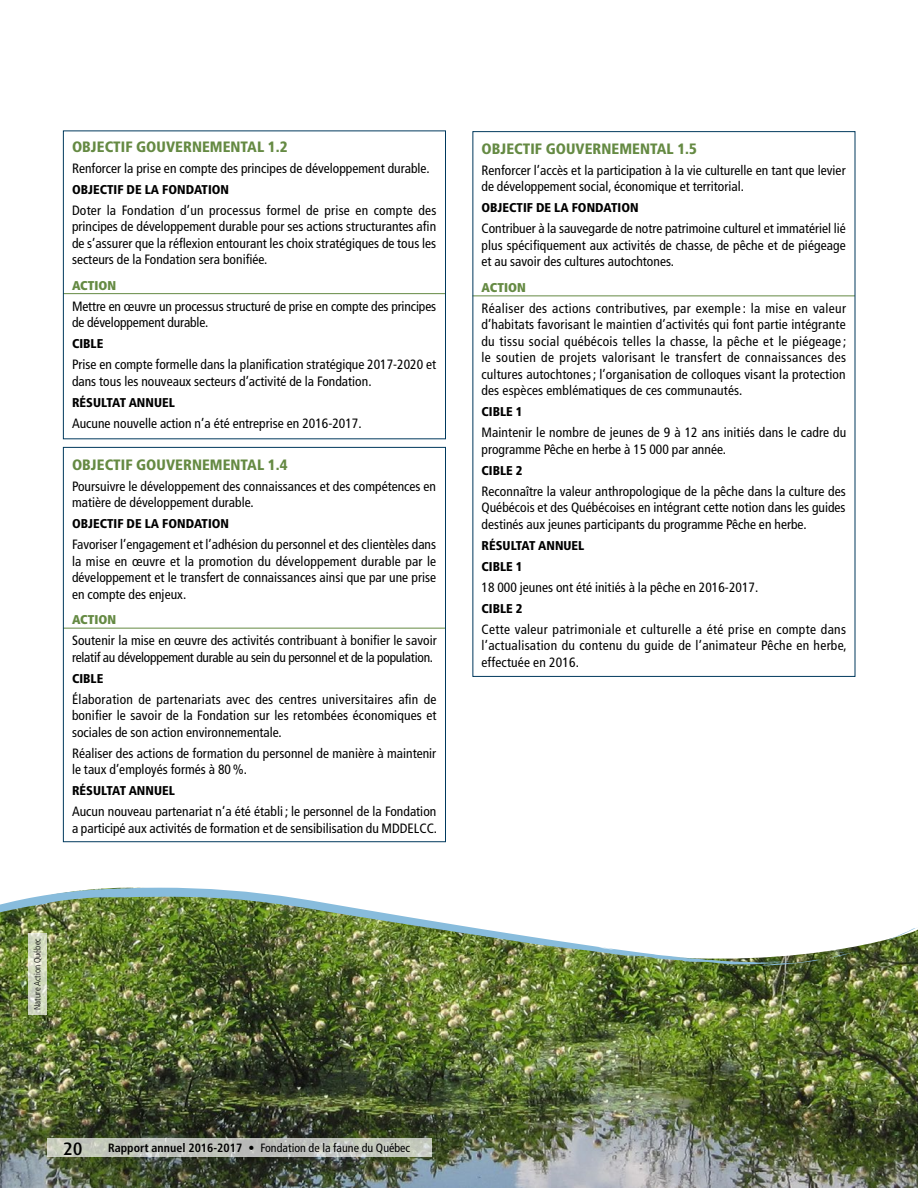
<style>
.page{position:relative;width:918px;height:1188px;background:#fff}
.page>*{position:absolute;margin:0;border:0;box-sizing:border-box;transform-origin:0 0}
.t1{font:500 18px "Dax";color:#000}
.OBJ-H3{font:900 condensed 15px "Frutiger LT Std";letter-spacing:.005em;color:#658a43}
.OBJ-txt{font:condensed 13.5px/16.5px "Frutiger LT Std";color:#000;text-align:justify}
.OBJ-txt-2{font:condensed 13.5px/16.5px "Frutiger LT Std";letter-spacing:-.02em;color:#000}
.OBJ-txt-3{font:900 condensed 12.75px "Frutiger LT Std";letter-spacing:.005em;color:#000}
.OBJ-H4{font:900 condensed 12.75px "Frutiger LT Std";letter-spacing:.005em;color:#658a43}
.t2{font:condensed 12px "Frutiger LT Std";color:#000}
.t3{font:300 condensed 9px "Frutiger LT Std";color:#000}
.s1{font-weight:700}
</style>
<div class="page">
<img style="left:0;top:939px;width:918px;height:249px">
<svg style="left:760px;top:951px;width:100px;height:14px"></svg>
<svg style="left:887px;top:928px;width:31px;height:12px"></svg>
<img style="left:0;top:888px;width:791px;height:76px">
<svg style="left:672px;top:956px;width:17px;height:2px"></svg>
<svg style="left:29px;top:933px;width:18px;height:82px"></svg>
<hr style="left:63px;top:293px;width:383px;height:1px;background:#658a43">
<hr style="left:63px;top:628px;width:383px;height:1px;background:#658a43">
<hr style="left:472px;top:296px;width:383px;height:1px;background:#658a43">
<div style="left:63px;top:131px;width:383px;height:308px;border:1px solid #00395d"></div>
<div style="left:63px;top:447px;width:383px;height:395px;border:1px solid #00395d"></div>
<svg style="left:48px;top:1139px;width:384px;height:18px;background:#c2c5be"></svg>
<h3 class="OBJ-H3" style="left:72px;top:137px;width:217px">OBJECTIF GOUVERNEMENTAL 1.2</h3>
<p class="OBJ-txt" style="left:72px;top:160px;width:357px">Renforcer la prise en compte des principes de développement durable.</p>
<p class="OBJ-txt-3" style="left:72px;top:181px;width:159px">OBJECTIF DE LA FONDATION</p>
<p class="OBJ-txt" style="left:72px;top:202px;width:366px">Doter la Fondation d’un processus formel de prise en compte des principes de développement durable pour ses actions structurantes afin de s’assurer que la réflexion entourant les choix stratégiques de tous les secteurs de la Fondation sera bonifiée.</p>
<h4 class="OBJ-H4" style="left:72px;top:277px;width:46px">ACTION</h4>
<p class="OBJ-txt" style="left:72px;top:298px;width:366px">Mettre en œuvre un processus structuré de prise en compte des principes de développement durable.</p>
<p class="OBJ-txt-3" style="left:72px;top:336px;width:33px">CIBLE</p>
<p class="OBJ-txt" style="left:72px;top:356px;width:366px">Prise en compte formelle dans la planification stratégique 2017-2020 et dans tous les nouveaux secteurs d’activité de la Fondation.</p>
<p class="OBJ-txt-3" style="left:72px;top:394px;width:104px">RÉSULTAT ANNUEL</p>
<p class="OBJ-txt" style="left:72px;top:415px;width:289px">Aucune nouvelle action n’a été entreprise en 2016-2017.</p>
<h3 class="OBJ-H3" style="left:72px;top:455px;width:217px">OBJECTIF GOUVERNEMENTAL 1.4</h3>
<p class="OBJ-txt" style="left:72px;top:478px;width:366px">Poursuivre le développement des connaissances et des compétences en matière de développement durable.</p>
<p class="OBJ-txt-3" style="left:72px;top:516px;width:159px">OBJECTIF DE LA FONDATION</p>
<p class="OBJ-txt" style="left:72px;top:536px;width:366px">Favoriser l’engagement et l’adhésion du personnel et des clientèles dans la mise en œuvre et la promotion du développement durable par le développement et le transfert de connaissances ainsi que par une prise en compte des enjeux.</p>
<h4 class="OBJ-H4" style="left:72px;top:612px;width:46px">ACTION</h4>
<p class="OBJ-txt-2" style="left:72px;top:632px;width:366px">Soutenir la mise en œuvre des activités contribuant à bonifier le savoir relatif au développement durable au sein du personnel et de la population.</p>
<p class="OBJ-txt-3" style="left:72px;top:670px;width:33px">CIBLE</p>
<p class="OBJ-txt" style="left:72px;top:691px;width:366px">Élaboration de partenariats avec des centres universitaires afin de bonifier le savoir de la Fondation sur les retombées économiques et sociales de son action environnementale.</p>
<p class="OBJ-txt" style="left:72px;top:745px;width:366px">Réaliser des actions de formation du personnel de manière à maintenir le taux d’employés formés à 80 %.</p>
<p class="OBJ-txt-3" style="left:72px;top:783px;width:104px">RÉSULTAT ANNUEL</p>
<p class="OBJ-txt" style="left:72px;top:803px;width:366px">Aucun nouveau partenariat n’a été établi ; le personnel de la Fondation a participé aux activités de formation et de sensibilisation du MDDELCC.</p>
<p class="t3" style="left:32px;top:1010px;width:73px;rotate:-90deg">Nature Action Québec</p>
<h3 class="OBJ-H3" style="left:482px;top:140px;width:217px">OBJECTIF GOUVERNEMENTAL 1.5</h3>
<p class="OBJ-txt" style="left:482px;top:162px;width:366px">Renforcer l’accès et la participation à la vie culturelle en tant que levier de développement social, économique et territorial.</p>
<p class="OBJ-txt-3" style="left:482px;top:200px;width:159px">OBJECTIF DE LA FONDATION</p>
<p class="OBJ-txt" style="left:482px;top:220px;width:366px">Contribuer à la sauvegarde de notre patrimoine culturel et immatériel lié plus spécifiquement aux activités de chasse, de pêche et de piégeage et au savoir des cultures autochtones.</p>
<h4 class="OBJ-H4" style="left:482px;top:280px;width:46px">ACTION</h4>
<p class="OBJ-txt" style="left:482px;top:300px;width:366px">Réaliser des actions contributives, par exemple : la mise en valeur d’habitats favorisant le maintien d’activités qui font partie intégrante du tissu social québécois telles la chasse, la pêche et le piégeage ; le soutien de projets valorisant le transfert de connaissances des cultures autochtones; l’organisation de colloques visant la protection des espèces emblématiques de ces communautés.</p>
<p class="OBJ-txt-3" style="left:482px;top:404px;width:42px">CIBLE 1</p>
<p class="OBJ-txt" style="left:482px;top:424px;width:366px">Maintenir le nombre de jeunes de 9 à 12 ans initiés dans le cadre du programme Pêche en herbe à 15 000 par année.</p>
<p class="OBJ-txt-3" style="left:482px;top:463px;width:42px">CIBLE 2</p>
<p class="OBJ-txt" style="left:482px;top:483px;width:366px">Reconnaître la valeur anthropologique de la pêche dans la culture des Québécois et des Québécoises en intégrant cette notion dans les guides destinés aux jeunes participants du programme Pêche en herbe.</p>
<p class="OBJ-txt-3" style="left:482px;top:538px;width:104px">RÉSULTAT ANNUEL</p>
<p class="OBJ-txt-3" style="left:482px;top:559px;width:42px">CIBLE 1</p>
<p class="OBJ-txt" style="left:482px;top:579px;width:276px">18 000 jeunes ont été initiés à la pêche en 2016-2017.</p>
<p class="OBJ-txt-3" style="left:482px;top:601px;width:42px">CIBLE 2</p>
<p class="OBJ-txt" style="left:482px;top:621px;width:367px">Cette valeur patrimoniale et culturelle a été prise en compte dans l’actualisation du contenu du guide de l’animateur Pêche en herbe, effectuée en 2016.</p>
<h1 class="t1" style="left:63px;top:1139px;width:21px">20</h1>
<p class="t2" style="left:108px;top:1141px;width:304px"><span class="s1">Rapport annuel 2016-2017</span> • Fondation de la faune du Québec</p>
</div>
